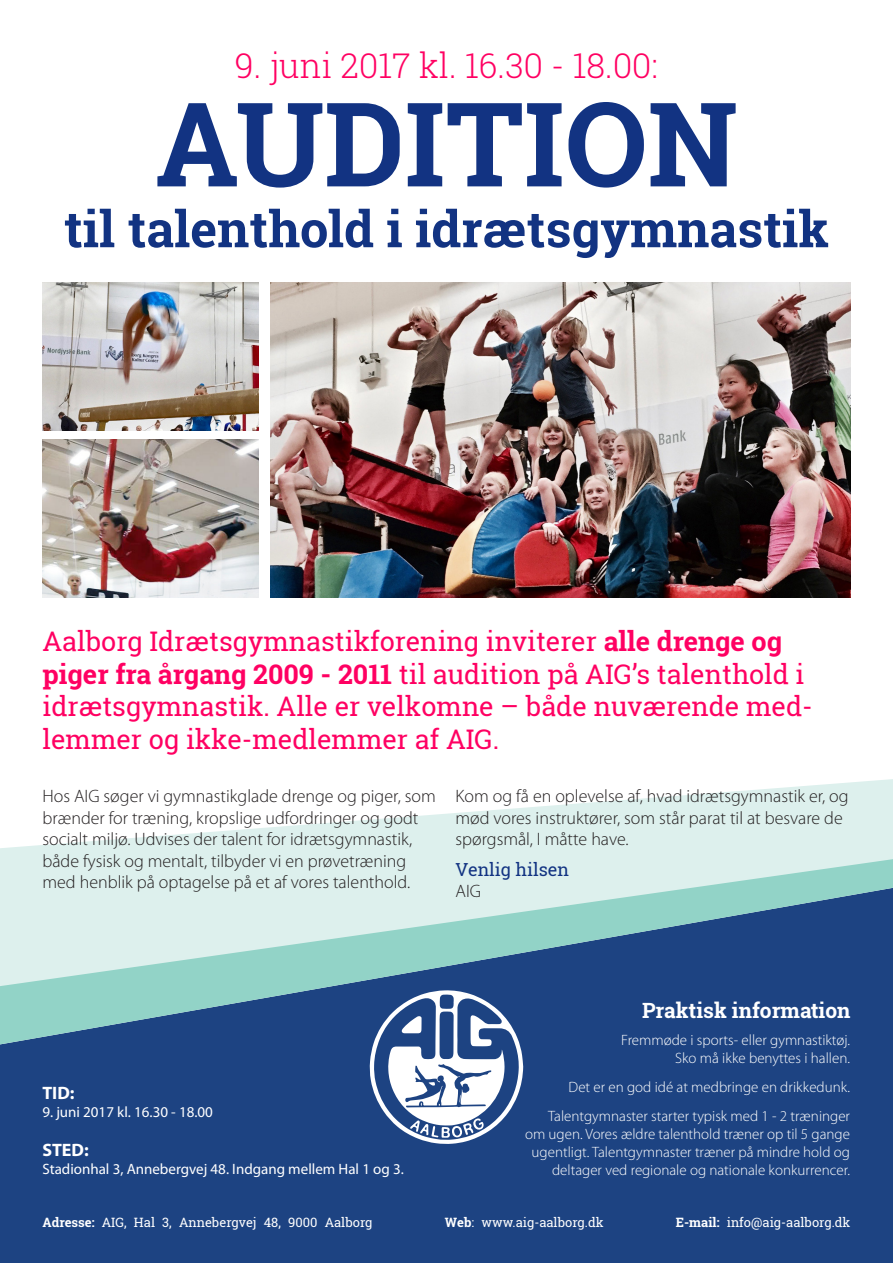
<style>
.page{position:relative;width:893px;height:1263px;background:#fff}
.page>*{position:absolute;margin:0;border:0;box-sizing:border-box;transform-origin:0 0}
.t1{font:700 117px "Roboto Slab";color:#123382}
.t2{font:700 50.55px "Roboto Slab";color:#123382}
.t3{font:300 34.05px "Roboto Slab";color:#ff0062}
.t4{font:27px/32.4px "Roboto Slab";color:#ff0062}
.t5{font:700 21px "Roboto Slab";color:#fff}
.t6{font:300 18px/21.6px "Myriad Pro";color:#231f20}
.t7{font:18px "Roboto Slab";color:#123382}
.t8{font:700 18px "Myriad Pro";color:#fff}
.t9{font:300 15px/18px "Myriad Pro";color:#fff;text-align:right}
.t10{font:15px "Myriad Pro";color:#fff}
.t11{font:12.9px "Roboto Slab";color:#fff}
.s1{font-weight:700}
</style>
<div class="page">
<div style="left:0;top:1044px;width:893px;height:219px;background:#1d4382"></div>
<svg style="left:0;top:986px;width:893px;height:58px;background:#366291"></svg>
<svg style="left:0;top:779px;width:893px;height:207px;fill:#ddf0ed"></svg>
<svg style="left:370px;top:990px;width:153px;height:154px"></svg>
<img style="left:271px;top:282px;width:579px;height:315px">
<img style="left:42px;top:440px;width:217px;height:157px">
<img style="left:43px;top:282px;width:216px;height:149px">
<p class="t3" style="left:235px;top:43px;width:425px">9. juni 2017 kl. 16.30 - 18.00:</p>
<p class="t1" style="left:155px;top:64px;width:584px">AUDITION</p>
<p class="t2" style="left:64px;top:194px;width:767px">til talenthold i idrætsgymnastik</p>
<p class="t4" style="left:43px;top:625px;width:772px">Aalborg Idrætsgymnastikforening inviterer <span class="s1">alle drenge og piger fra årgang 2009 - 2011</span> til audition på AIG’s talenthold i idrætsgymnastik. Alle er velkomne – både nuværende med&shy;lemmer og ikke-medlemmer af AIG.</p>
<p class="t6" style="left:455px;top:785px;width:395px">Kom og få en oplevelse af, hvad idrætsgymnastik er, og mød vores instruktører, som står parat til at besvare de spørgsmål, I måtte have.</p>
<p class="t7" style="left:455px;top:857px;width:115px">Venlig hilsen</p>
<p class="t6" style="left:455px;top:881px;width:27px">AIG</p>
<p class="t6" style="left:43px;top:785px;width:395px">Hos AIG søger vi gymnastikglade drenge og piger, som brænder for træning, kropslige udfordringer og godt socialt miljø. Udvises der talent for idrætsgymnastik, både fysisk og mentalt, tilbyder vi en prøvetræning med henblik på optagelse på et af vores talenthold.</p>
<p class="t8" style="left:42px;top:1081px;width:34px">TID:</p>
<p class="t10" style="left:42px;top:1102px;width:172px">9. juni 2017 kl. 16.30 - 18.00</p>
<p class="t8" style="left:42px;top:1138px;width:48px">STED:</p>
<p class="t10" style="left:42px;top:1160px;width:363px">Stadionhal 3, Annebergvej 48. Indgang mellem Hal 1 og 3.</p>
<p class="t5" style="left:642px;top:996px;width:210px">Praktisk information</p>
<p class="t9" style="left:621px;top:1031px;width:230px">Fremmøde i sports- eller gymnastiktøj.<br>Sko må ikke benyttes i hallen.</p>
<p class="t9" style="left:568px;top:1078px;width:283px">Det er en god idé at medbringe en drikkedunk.</p>
<p class="t9" style="left:525px;top:1107px;width:326px">Talentgymnaster starter typisk med 1 - 2 træninger om ugen. Vores ældre talenthold træner op til 5 gange ugentligt. Talentgymnaster træner på mindre hold og deltager ved regionale og nationale konkurrencer.</p>
<p class="t11" style="left:43px;top:1213px;width:332px"><span class="s1">Adresse:</span> AIG, Hal 3, Annebergvej 48, 9000 Aalborg</p>
<p class="t11" style="left:445px;top:1213px;width:160px"><span class="s1">Web</span>: www.aig-aalborg.dk</p>
<p class="t11" style="left:676px;top:1213px;width:176px"><span class="s1">E-mail:</span> info@aig-aalborg.dk</p>
</div>
